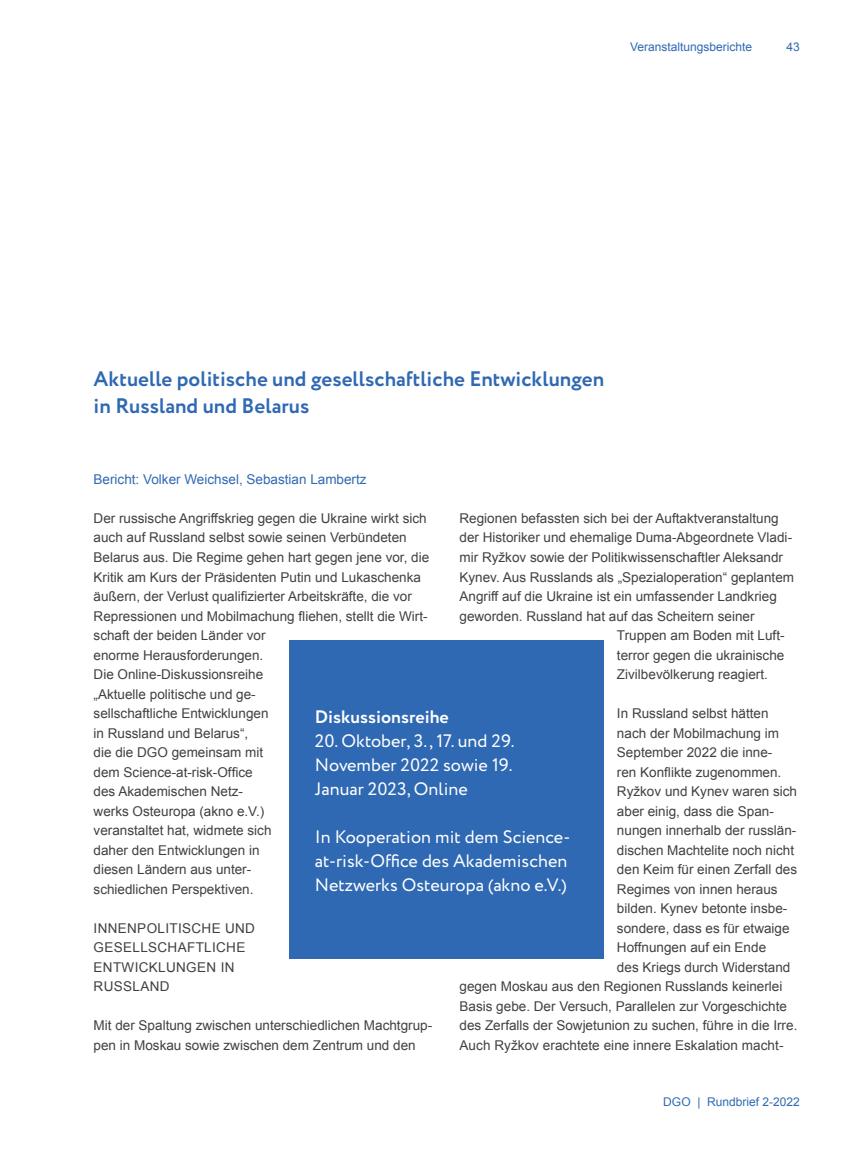
<style>
.page{position:relative;width:851px;height:1149px;background:#fff}
.page>*{position:absolute;margin:0;border:0;box-sizing:border-box;transform-origin:0 0}
.t1{font:700 21px/27px "Circe";color:#3069b3}
.t2{font:18px/24px "Circe";color:#fff}
.t3{font:700 18px "Circe";color:#fff}
.t4{font:13.5px/19.5px "Arial";color:#414042}
.t5{font:13.5px "Arial";color:#3069b3}
.t6{font:12px "Arial";color:#3069b3}
</style>
<div class="page">
<div style="left:289px;top:640px;width:315px;height:318px;background:#3069b3"></div>
<p class="t6" style="left:630px;top:39px;width:124px">Veranstaltungsberichte</p>
<p class="t6" style="left:786px;top:39px;width:15px">43</p>
<h1 class="t1" style="left:94px;top:366px;width:512px">Aktuelle politische und gesellschaftliche Entwicklungen in Russland und Belarus</h1>
<p class="t5" style="left:94px;top:470px;width:274px">Bericht: Volker Weichsel, Sebastian Lambertz</p>
<p class="t4" style="left:94px;top:508px;width:337px">Der russische Angriffskrieg gegen die Ukraine wirkt sich auch auf Russland selbst sowie seinen Verbündeten Belarus aus. Die Regime gehen hart gegen jene vor, die Kritik am Kurs der Präsidenten Putin und Lukaschenka äußern, der Verlust qualifizierter Arbeitskräfte, die vor Repressionen und Mobilmachung fliehen, stellt die Wirt&shy;schaft der beiden Länder vor<br>enorme Herausforderungen.<br>Die Online-Diskussionsreihe<br>„Aktuelle politische und ge-<br>sellschaftliche Entwicklungen<br>in Russland und Belarus“,<br>die die DGO gemeinsam mit<br>dem Science-at-risk-Office<br>des Akademischen Netz-<br>werks Osteuropa (akno e.V.)<br>veranstaltet hat, widmete sich<br>daher den Entwicklungen in<br>diesen Ländern aus unter-<br>schiedlichen Perspektiven.</p>
<p class="t4" style="left:94px;top:918px;width:14px">Innenpolitische</p>
<p class="t4" style="left:225px;top:918px;width:11px">und</p>
<p class="t4" style="left:94px;top:937px;width:20px">gesellschaftliche<br>Entwicklungen</p>
<p class="t4" style="left:459px;top:508px;width:320px">Regionen befassten sich bei der Auftaktveranstaltung</p>
<p class="t4" style="left:459px;top:528px;width:334px">der Historiker und ehemalige Duma-Abgeordnete Vladi-</p>
<p class="t4" style="left:459px;top:547px;width:325px">mir Ryžkov sowie der Politikwissenschaftler Aleksandr</p>
<p class="t4" style="left:459px;top:567px;width:336px">Kynev. Aus Russlands als „Spezialoperation“ geplantem</p>
<p class="t4" style="left:459px;top:586px;width:319px">Angriff auf die Ukraine ist ein umfassender Landkrieg</p>
<p class="t4" style="left:459px;top:606px;width:296px">geworden. Russland hat auf das Scheitern seiner</p>
<p class="t4" style="left:617px;top:625px;width:169px">Truppen am Boden mit Luft-</p>
<p class="t4" style="left:617px;top:645px;width:169px">terror gegen die ukrainische</p>
<p class="t4" style="left:617px;top:664px;width:152px">Zivilbevölkerung reagiert.</p>
<p class="t4" style="left:617px;top:703px;width:153px">In Russland selbst hätten</p>
<p class="t4" style="left:617px;top:723px;width:164px">nach der Mobilmachung im</p>
<p class="t4" style="left:617px;top:742px;width:157px">September 2022 die inne-</p>
<p class="t4" style="left:617px;top:762px;width:166px">ren Konflikte zugenommen.</p>
<p class="t4" style="left:617px;top:781px;width:182px">Ryžkov und Kynev waren sich</p>
<p class="t4" style="left:617px;top:801px;width:158px">aber einig, dass die Span-</p>
<p class="t4" style="left:617px;top:820px;width:181px">nungen innerhalb der russlän-</p>
<p class="t4" style="left:617px;top:840px;width:179px">dischen Machtelite noch nicht</p>
<p class="t4" style="left:617px;top:859px;width:182px">den Keim für einen Zerfall des</p>
<p class="t4" style="left:617px;top:879px;width:162px">Regimes von innen heraus</p>
<p class="t4" style="left:617px;top:898px;width:172px">bilden. Kynev betonte insbe-</p>
<p class="t4" style="left:617px;top:918px;width:174px">sondere, dass es für etwaige</p>
<p class="t4" style="left:617px;top:937px;width:151px">Hoffnungen auf ein Ende</p>
<p class="t4" style="left:617px;top:957px;width:175px">des Kriegs durch Widerstand</p>
<p class="t4" style="left:459px;top:976px;width:324px">gegen Moskau aus den Regionen Russlands keinerlei</p>
<p class="t4" style="left:459px;top:996px;width:329px">Basis gebe. Der Versuch, Parallelen zur Vorgeschichte</p>
<p class="t4" style="left:459px;top:1015px;width:339px">des Zerfalls der Sowjetunion zu suchen, führe in die Irre.</p>
<p class="t4" style="left:459px;top:1035px;width:325px">Auch Ryžkov erachtete eine innere Eskalation macht-</p>
<h2 class="t3" style="left:315px;top:704px;width:135px">Diskussionsreihe</h2>
<h2 class="t2" style="left:315px;top:728px;width:201px">20. Oktober, 3., 17. und 29.<br>November 2022 sowie 19.<br>Januar 2023, Online</h2>
<h2 class="t2" style="left:315px;top:824px;width:257px">In Kooperation mit dem Science&shy;at-risk-Office des Akademischen<br>Netzwerks Osteuropa (akno e.V.)</h2>
<p class="t4" style="left:221px;top:957px;width:7px">in</p>
<p class="t4" style="left:94px;top:976px;width:21px">Russland</p>
<p class="t4" style="left:94px;top:1015px;width:340px">Mit der Spaltung zwischen unterschiedlichen Machtgrup&shy;pen in Moskau sowie zwischen dem Zentrum und den</p>
<p class="t6" style="left:663px;top:1093px;width:138px">DGO | Rundbrief 2-2022</p>
</div>
